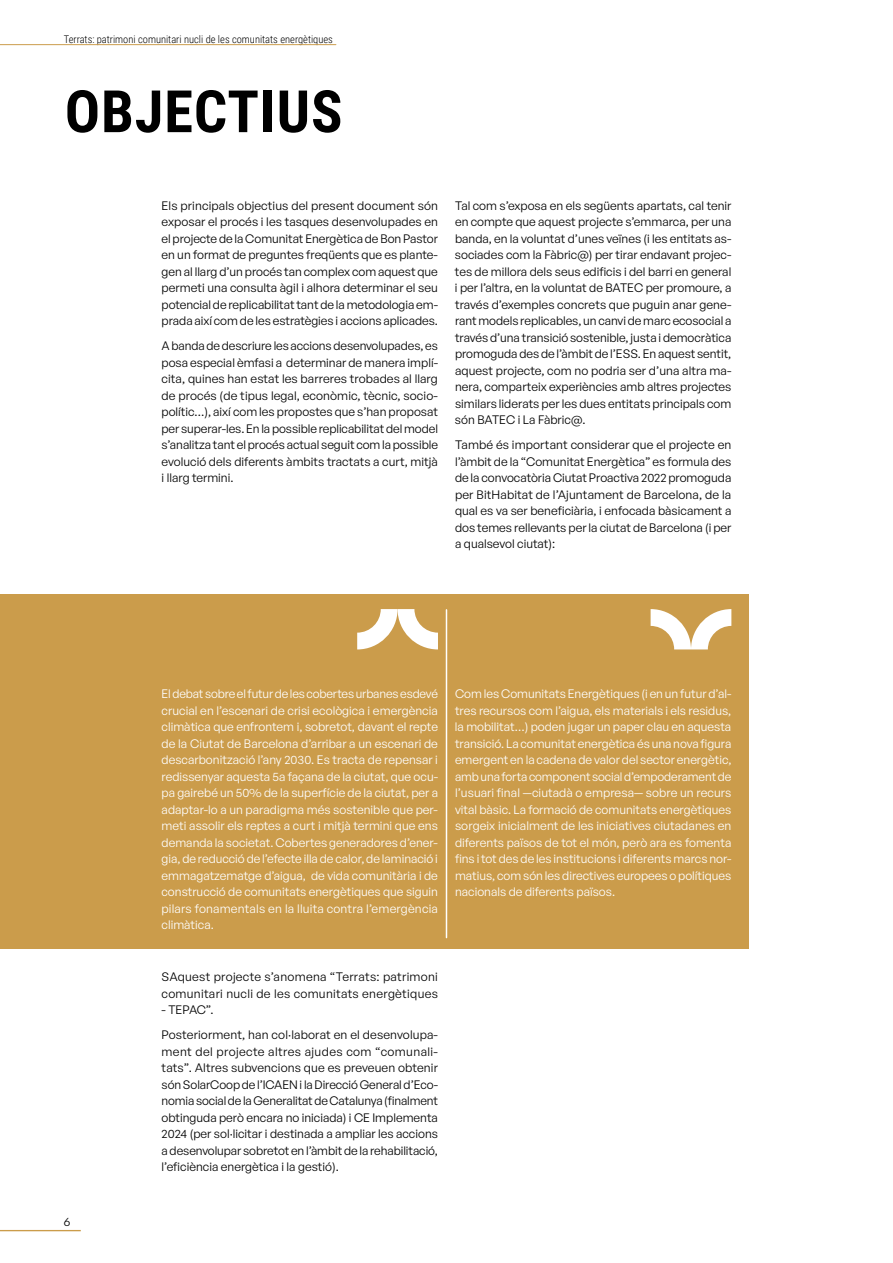
<style>
.page{position:relative;width:893px;height:1263px;background:#fff}
.page>*{position:absolute;margin:0;border:0;box-sizing:border-box;transform-origin:0 0}
.t1{font:700 58.5px "Roboto Condensed";letter-spacing:.015em;color:#000}
.t2{font:12px/16.5px "General Sans";color:#000;text-align:justify}
.t3{font:12px/16.5px "General Sans";color:#fff;text-align:justify}
.t4{font:12px/16.5px "General Sans";letter-spacing:.025em;color:#000}
.t5{font:300 10.5px "Roboto Condensed";color:#000}
</style>
<div class="page">
<div style="left:0;top:594px;width:748px;height:354px;background:#cb9c4b"></div>
<svg style="left:357px;top:609px;width:81px;height:40px"></svg>
<svg style="left:651px;top:609px;width:80px;height:40px"></svg>
<hr style="left:446px;top:610px;width:1px;height:327px;background:#fff">
<hr style="left:0;top:1230px;width:81px;height:1px;background:#cb9c4b">
<hr style="left:0;top:44px;width:336px;height:1px;background:#cb9c4b">
<p class="t5" style="left:64px;top:31px;width:271px">Terrats: patrimoni comunitari nucli de les comunitats energètiques</p>
<h1 class="t1" style="left:65px;top:70px;width:279px">OBJECTIUS</h1>
<p class="t2" style="left:162px;top:197px;width:278px">Els principals objectius del present document són exposar el procés i les tasques desenvolupades en el projectede laComunitat EnergèticadeBonPastor en un format de preguntes freqüents que es plante&shy;gen al llarg d’un procés tan complex com aquest que permeti una consulta àgil i alhora determinar el seu potencial de replicabilitattant de lametodologia em&shy;prada així com de les estratègies i accions aplicades.</p>
<p class="t2" style="left:162px;top:337px;width:278px">Abandadedescriure les accionsdesenvolupades, es posa especial èmfasi a determinar de manera implí&shy;cita, quines han estat les barreres trobades al llarg de procés (de tipus legal, econòmic, tècnic, socio&shy;polític…), així com les propostes que s’han proposat per superar-les.En lapossible replicabilitatdelmodel s’analitza tant el procés actual seguit comla possible evolució dels diferents àmbits tractats a curt, mitjà i llarg termini.</p>
<p class="t2" style="left:455px;top:197px;width:278px">Tal com s’exposa en els següents apartats, cal tenir en compte que aquest projecte s’emmarca, per una banda, en la voluntat d’unes veïnes (i les entitats as&shy;sociades com la Fàbric@) per tirar endavant projec&shy;tes de millora dels seus edificis i del barri en general i per l’altra, en la voluntat de BATEC per promoure, a través d’exemples concrets que puguin anar gene&shy;rantmodels replicables, un canvidemarc ecosocial a través d’una transició sostenible, justa i democràtica promogudades de l’àmbitde l’ESS. En aquest sentit, aquest projecte, com no podria ser d’una altra ma&shy;nera, comparteix experiències amb altres projectes similars liderats per les dues entitats principals com són BATEC i La Fàbric@.</p>
<p class="t2" style="left:455px;top:436px;width:278px">També és important considerar que el projecte en l’àmbit de la “Comunitat Energètica” es formula des de la convocatòria Ciutat Proactiva 2022 promoguda per BitHabitat de l’Ajuntament de Barcelona, de la qual es va ser beneficiària, i enfocada bàsicament a dos temes rellevants per la ciutat de Barcelona (i per a qualsevol ciutat):</p>
<p class="t3" style="left:162px;top:685px;width:278px">Eldebat sobreelfuturdelescobertesurbanesesdevé crucial en l’escenari de crisi ecològica i emergència climàtica que enfrontem i, sobretot, davant el repte de la Ciutat de Barcelona d’arribar a un escenari de descarbonització l’any 2030. Es tracta de repensar i redissenyar aquesta 5a façana de la ciutat, que ocu&shy;pa gairebé un 50% de la superfície de la ciutat, per a adaptar-lo a un paradigma més sostenible que per&shy;meti assolir els reptes a curt i mitjà termini que ens demanda la societat. Cobertes generadores d’ener&shy;gia, de reducció de l’efecte illa de calor, de laminació i emmagatzematge d’aigua, de vida comunitària i de construcció de comunitats energètiques que siguin pilars fonamentals en la lluita contra l’emergència climàtica.</p>
<p class="t3" style="left:455px;top:685px;width:278px">Com les Comunitats Energètiques (i en un futur d’al&shy;tres recursos com l’aigua, els materials i els residus, la mobilitat…) poden jugar un paper clau en aquesta transició. La comunitat energètica és una nova figura emergent en la cadena de valor del sector energètic, ambuna fortacomponent sociald’empoderamentde l’usuari final —ciutadà o empresa— sobre un recurs vital bàsic. La formació de comunitats energètiques sorgeix inicialment de les iniciatives ciutadanes en diferents països de tot el món, però ara es fomenta fins i tot des de les institucions i diferents marcs nor&shy;matius, com són les directives europees o polítiques nacionals de diferents països.</p>
<p class="t2" style="left:64px;top:1213px;width:8px">6</p>
<p class="t4" style="left:162px;top:968px;width:278px">SAquest projecte s’anomena “Terrats: patrimoni comunitari nucli de les comunitats energètiques</p>
<p class="t2" style="left:162px;top:997px;width:278px;line-height:25px">- TEPAC”.<br>Posteriorment, han col·laborat en el desenvolupa-</p>
<p class="t2" style="left:162px;top:1043px;width:278px">ment del projecte altres ajudes com “comunali&shy;tats”. Altres subvencions que es preveuen obtenir sónSolarCoopde l’ICAENi laDireccióGenerald’Eco&shy;nomia socialdelaGeneralitatdeCatalunya (finalment obtinguda però encara no iniciada) i CE Implementa 2024 (per sol·licitar i destinada a ampliar les accions adesenvolupar sobretot en l’àmbitde la rehabilitació, l’eficiència energètica i la gestió).</p>
</div>
